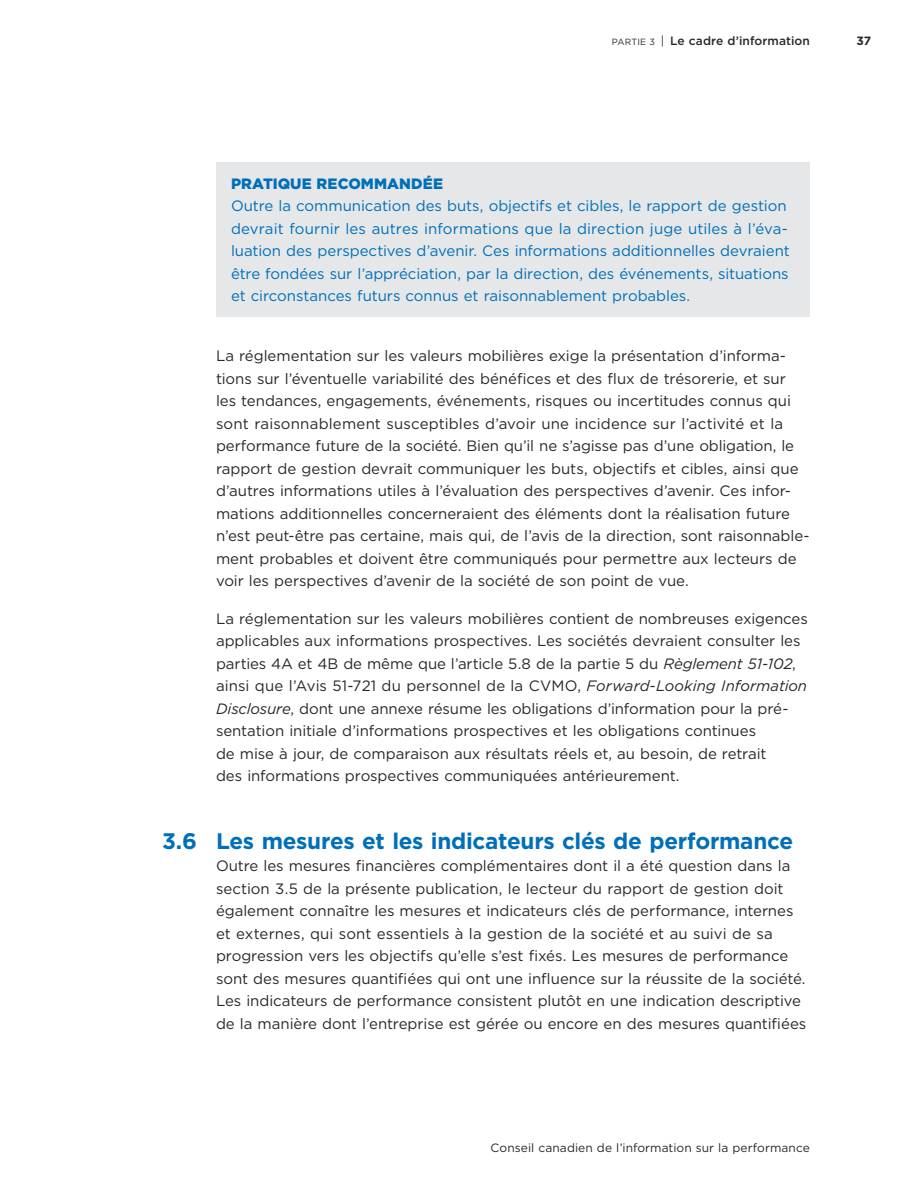
<style>
.page{position:relative;width:918px;height:1188px;background:#fff}
.page>*{position:absolute;margin:0;border:0;box-sizing:border-box;transform-origin:0 0}
.t1{font:700 22.5px "Gotham";letter-spacing:-.015em;color:#006fba}
.t2{font:15px/22.5px "Gotham";letter-spacing:-.005em;color:#292829}
.t3{font:15px/22.5px "Gotham";letter-spacing:-.005em;color:#006fba}
.t4{font:900 15px "Gotham";letter-spacing:.005em;color:#006fba}
.t5{font:12px "Gotham";letter-spacing:.005em;color:#292829}
.t6{font:500 12px "Gotham";letter-spacing:.005em;color:#292829}
.t7{font:700 12px "Gotham";color:#292829}
.s1{font-weight:400;font-size:9px}
.s2{font-weight:400}
.s3{font-style:italic}
</style>
<div class="page">
<div style="left:216px;top:162px;width:594px;height:154px;background:#e6e7e8"></div>
<p class="t6" style="left:612px;top:33px;width:200px"><span class="s1">PARTIE 3</span> <span class="s2">|</span> Le cadre d’information</p>
<p class="t7" style="left:857px;top:33px;width:16px">37</p>
<p class="t4" style="left:231px;top:173px;width:214px">PRATIQUE RECOMMANDÉE</p>
<p class="t3" style="left:231px;top:195px;width:560px">Outre la communication des buts, objectifs et cibles, le rapport de gestion devrait fournir les autres informations que la direction juge utiles à l’éva&shy;luation des perspectives d’avenir. Ces informations additionnelles devraient être fondées sur l’appréciation, par la direction, des événements, situations et circonstances futurs connus et raisonnablement probables.</p>
<p class="t2" style="left:216px;top:345px;width:595px">La réglementation sur les valeurs mobilières exige la présentation d’informa&shy;tions sur l’éventuelle variabilité des bénéfices et des flux de trésorerie, et sur les tendances, engagements, événements, risques ou incertitudes connus qui sont raisonnablement susceptibles d’avoir une incidence sur l’activité et la performance future de la société. Bien qu’il ne s’agisse pas d’une obligation, le rapport de gestion devrait communiquer les buts, objectifs et cibles, ainsi que d’autres informations utiles à l’évaluation des perspectives d’avenir. Ces infor&shy;mations additionnelles concerneraient des éléments dont la réalisation future n’est peut-être pas certaine, mais qui, de l’avis de la direction, sont raisonnable&shy;ment probables et doivent être communiqués pour permettre aux lecteurs de voir les perspectives d’avenir de la société de son point de vue.</p>
<p class="t2" style="left:216px;top:607px;width:593px">La réglementation sur les valeurs mobilières contient de nombreuses exigences applicables aux informations prospectives. Les sociétés devraient consulter les parties 4A et 4B de même que l’article 5.8 de la partie 5 du <span class="s3">Règlement 51-102</span>, ainsi que l’Avis 51-721 du personnel de la CVMO, <span class="s3">Forward-Looking Information Disclosure</span>, dont une annexe résume les obligations d’information pour la pré&shy;sentation initiale d’informations prospectives et les obligations continues<br>de mise à jour, de comparaison aux résultats réels et, au besoin, de retrait<br>des informations prospectives communiquées antérieurement.</p>
<h1 class="t1" style="left:162px;top:826px;width:633px">3.6 Les mesures et les indicateurs clés de performance</h1>
<p class="t2" style="left:216px;top:855px;width:592px">Outre les mesures financières complémentaires dont il a été question dans la section 3.5 de la présente publication, le lecteur du rapport de gestion doit également connaître les mesures et indicateurs clés de performance, internes et externes, qui sont essentiels à la gestion de la société et au suivi de sa progression vers les objectifs qu’elle s’est fixés. Les mesures de performance sont des mesures quantifiées qui ont une influence sur la réussite de la société.<br>Les indicateurs de performance consistent plutôt en une indication descriptive de la manière dont l’entreprise est gérée ou encore en des mesures quantifiées</p>
<p class="t5" style="left:491px;top:1140px;width:321px">Conseil canadien de l’information sur la performance</p>
</div>
